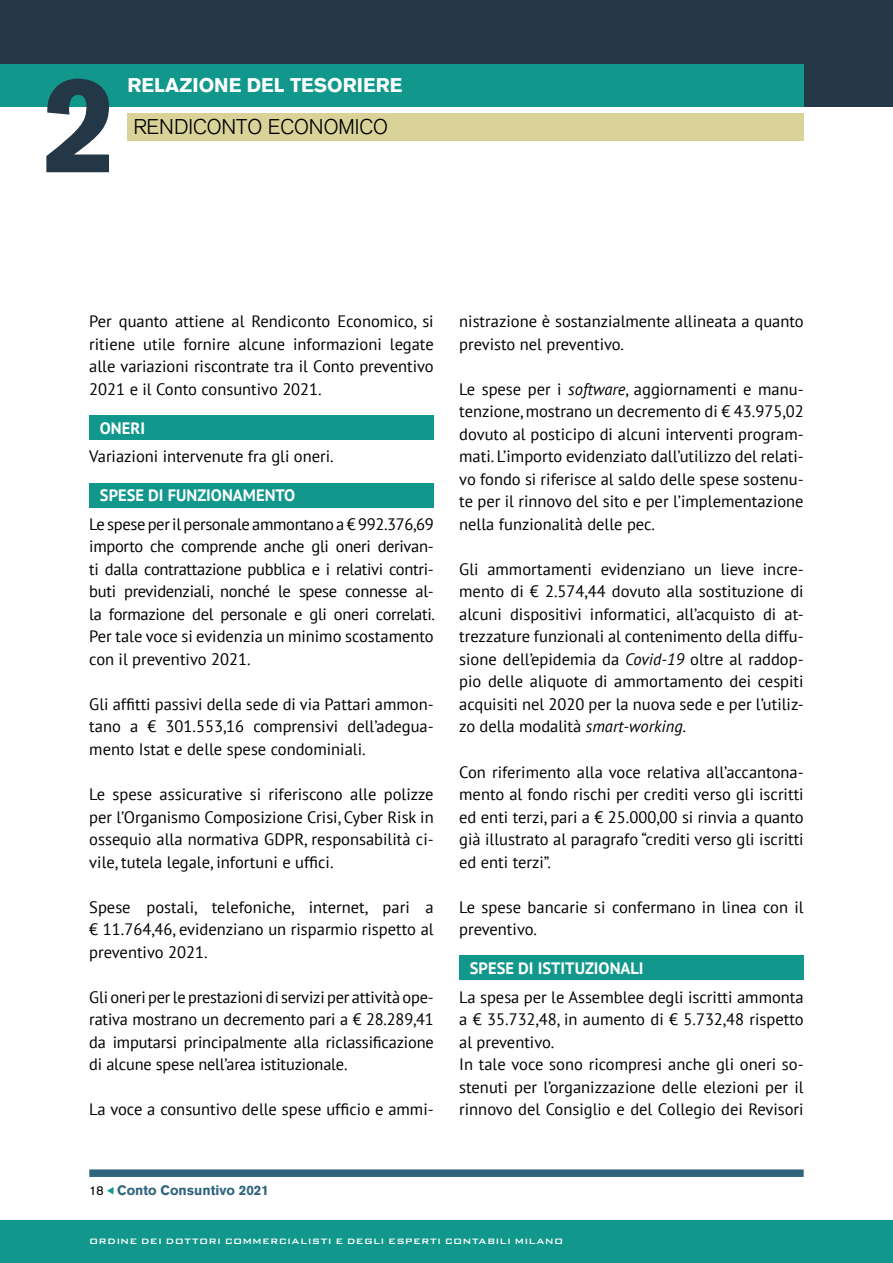
<style>
.page{position:relative;width:893px;height:1263px;background:#fff}
.page>*{position:absolute;margin:0;border:0;box-sizing:border-box;transform-origin:0 0}
.t1{font:300 21px "Akzidenz Grotesk";color:#000}
.t2{font:900 19.5px "Akzidenz Grotesk";color:#fff}
.TESTO_PIANO_GENERALE{font:16.5px/22.5px "PT Sans";color:#000;text-align:justify}
.TESTO_PIANO_GENERALE-2{font:700 16.5px "PT Sans";color:#fff}
.t3{font:900 13.5px "Akzidenz Grotesk";color:#30647e}
.t4{font:500 10.5px "Bank Gothic BT";letter-spacing:.015em;color:#fff}
.s1{font-style:italic}
.s2{font-weight:400;font-size:12.75px;color:#000}
</style>
<div class="page">
<div style="left:0;top:0;width:893px;height:106px;background:#233746"></div>
<div style="left:0;top:64px;width:804px;height:42px;background:#11978b"></div>
<div style="left:89px;top:1169px;width:715px;height:8px;background:#30647e"></div>
<svg style="left:107px;top:1187px;width:7px;height:7px"></svg>
<div style="left:0;top:1220px;width:893px;height:43px;background:#11978b"></div>
<svg style="left:46px;top:79px;width:63px;height:93px"></svg>
<div style="left:128px;top:113px;width:676px;height:27px;background:#d9d39a"></div>
<div style="left:89px;top:416px;width:345px;height:24px;background:#11978b"></div>
<div style="left:89px;top:483px;width:345px;height:24px;background:#11978b"></div>
<div style="left:459px;top:956px;width:345px;height:24px;background:#11978b"></div>
<p class="t2" style="left:128px;top:73px;width:276px">RELAZIONE DEL TESORIERE</p>
<p class="t1" style="left:134px;top:114px;width:255px">RENDICONTO ECONOMICO</p>
<p class="TESTO_PIANO_GENERALE" style="left:89px;top:310px;width:346px">Per quanto attiene al Rendiconto Economico, si ritiene utile fornire alcune informazioni legate alle variazioni riscontrate tra il Conto preventivo 2021 e il Conto consuntivo 2021.</p>
<p class="TESTO_PIANO_GENERALE-2" style="left:100px;top:417px;width:47px">ONERI</p>
<p class="TESTO_PIANO_GENERALE" style="left:89px;top:445px;width:246px">Variazioni intervenute fra gli oneri.</p>
<p class="TESTO_PIANO_GENERALE-2" style="left:100px;top:484px;width:197px">SPESE DI FUNZIONAMENTO</p>
<p class="TESTO_PIANO_GENERALE" style="left:89px;top:512px;width:347px">Le spese per il personale ammontano a € 992.376,69 importo che comprende anche gli oneri derivan&shy;ti dalla contrattazione pubblica e i relativi contri&shy;buti previdenziali, nonché le spese connesse al&shy;la formazione del personale e gli oneri correlati.</p>
<p class="TESTO_PIANO_GENERALE" style="left:89px;top:625px;width:346px">Per tale voce si evidenzia un minimo scostamento con il preventivo 2021.</p>
<p class="TESTO_PIANO_GENERALE" style="left:89px;top:692px;width:346px">Gli affitti passivi della sede di via Pattari ammon&shy;tano a € 301.553,16 comprensivi dell’adegua&shy;mento Istat e delle spese condominiali.</p>
<p class="TESTO_PIANO_GENERALE" style="left:89px;top:782px;width:346px">Le spese assicurative si riferiscono alle polizze per l’Organismo Composizione Crisi, Cyber Risk in ossequio alla normativa GDPR, responsabilità ci&shy;vile, tutela legale, infortuni e uffici.</p>
<p class="TESTO_PIANO_GENERALE" style="left:89px;top:895px;width:346px">Spese postali, telefoniche, internet, pari a € 11.764,46, evidenziano un risparmio rispetto al preventivo 2021.</p>
<p class="TESTO_PIANO_GENERALE" style="left:89px;top:985px;width:346px">Gli oneri per le prestazioni di servizi per attività ope&shy;rativa mostrano un decremento pari a € 28.289,41 da imputarsi principalmente alla riclassificazione di alcune spese nell’area istituzionale.</p>
<p class="TESTO_PIANO_GENERALE" style="left:89px;top:1097px;width:346px">La voce a consuntivo delle spese ufficio e ammi-</p>
<p class="TESTO_PIANO_GENERALE" style="left:459px;top:310px;width:346px">nistrazione è sostanzialmente allineata a quanto previsto nel preventivo.</p>
<p class="TESTO_PIANO_GENERALE" style="left:459px;top:377px;width:346px">Le spese per i <span class="s1">software</span>, aggiornamenti e manu&shy;tenzione, mostrano un decremento di € 43.975,02 dovuto al posticipo di alcuni interventi program&shy;mati. L’importo evidenziato dall’utilizzo del relati&shy;vo fondo si riferisce al saldo delle spese sostenu&shy;te per il rinnovo del sito e per l’implementazione nella funzionalità delle pec.</p>
<p class="TESTO_PIANO_GENERALE" style="left:459px;top:557px;width:346px">Gli ammortamenti evidenziano un lieve incre&shy;mento di € 2.574,44 dovuto alla sostituzione di alcuni dispositivi informatici, all’acquisto di at&shy;trezzature funzionali al contenimento della diffu&shy;sione dell’epidemia da <span class="s1">Covid-19</span> oltre al raddop&shy;pio delle aliquote di ammortamento dei cespiti acquisiti nel 2020 per la nuova sede e per l’utiliz&shy;zo della modalità <span class="s1">smart-working.</span></p>
<p class="TESTO_PIANO_GENERALE" style="left:459px;top:760px;width:346px">Con riferimento alla voce relativa all’accantona&shy;mento al fondo rischi per crediti verso gli iscritti ed enti terzi, pari a € 25.000,00 si rinvia a quanto già illustrato al paragrafo “crediti verso gli iscritti ed enti terzi”.</p>
<p class="TESTO_PIANO_GENERALE" style="left:459px;top:895px;width:346px">Le spese bancarie si confermano in linea con il preventivo.</p>
<p class="TESTO_PIANO_GENERALE-2" style="left:470px;top:957px;width:175px">SPESE DI ISTITUZIONALI</p>
<p class="TESTO_PIANO_GENERALE" style="left:459px;top:985px;width:346px">La spesa per le Assemblee degli iscritti ammonta a € 35.732,48, in aumento di € 5.732,48 rispetto al preventivo.</p>
<p class="TESTO_PIANO_GENERALE" style="left:459px;top:1052px;width:346px">In tale voce sono ricompresi anche gli oneri so&shy;stenuti per l’organizzazione delle elezioni per il rinnovo del Consiglio e del Collegio dei Revisori</p>
<p class="t3" style="left:89px;top:1182px;width:181px"><span class="s2">18</span> Conto Consuntivo 2021</p>
<p class="t4" style="left:89px;top:1236px;width:475px">ORDINE DEI DOTTORI COMMERCIALISTI E DEGLI ESPERTI CONTABILI MILANO</p>
</div>
